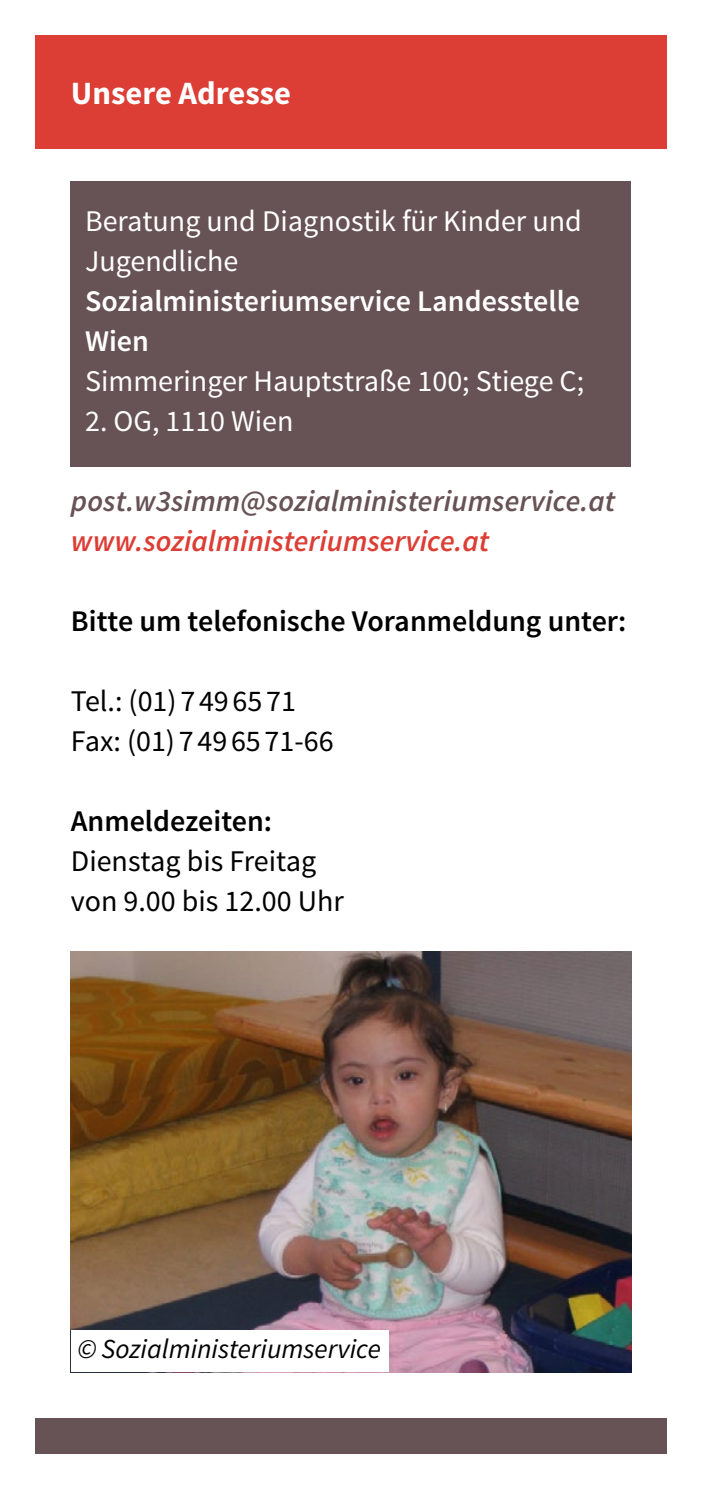
<style>
.page{position:relative;width:702px;height:1489px;background:#fff}
.page>*{position:absolute;margin:0;border:0;box-sizing:border-box;transform-origin:0 0}
.Kopfzeile_bei_100{font:700 32.5px "Source Sans Pro";color:#fff}
.Adresse_hinterlegt{font:30px/40px "Source Sans Pro";color:#fff}
.Fließtext_oA{font:30px "Source Sans Pro";color:#000}
.Fließtext_oA-2{font:italic 600 30px "Source Sans Pro";letter-spacing:.005em;color:#675255}
.Fließtext{font:600 30px "Source Sans Pro";color:#000}
.Fließtext-2{font:italic 600 30px "Source Sans Pro";color:#dc3d35}
.Fließtext-3{font:30px "Source Sans Pro";color:#000}
.Fließtext_oA-3{font:600 30px "Source Sans Pro";color:#000}
.t1{font:italic 27.5px "Source Sans Pro";color:#000}
.s1{font-weight:600}
</style>
<div class="page">
<div style="left:35px;top:1417px;width:631px;height:36px;background:#675255"></div>
<div style="left:35px;top:35px;width:631px;height:114px;background:#dc3d35"></div>
<div style="left:71px;top:181px;width:560px;height:90px;background:#675255"></div>
<div style="left:71px;top:271px;width:560px;height:40px;background:#675255"></div>
<div style="left:71px;top:311px;width:560px;height:40px;background:#675255"></div>
<div style="left:71px;top:351px;width:560px;height:40px;background:#675255"></div>
<div style="left:71px;top:391px;width:560px;height:75px;background:#675255"></div>
<img style="left:71px;top:951px;width:560px;height:420px">
<div style="left:71px;top:1329px;width:317px;height:42px;background:#fff"></div>
<h1 class="Kopfzeile_bei_100" style="left:71px;top:73px;width:221px">Unsere Adresse</h1>
<p class="Adresse_hinterlegt" style="left:85px;top:201px;width:500px">Beratung und Diagnostik für Kinder und<br>Jugendliche<br><span class="s1">Sozialministeriumservice Landesstelle<br>Wien<br></span>Simmeringer Hauptstraße 100; Stiege C;</p>
<p class="Adresse_hinterlegt" style="left:85px;top:401px;width:210px">2. OG, 1110 Wien</p>
<p class="Fließtext_oA-2" style="left:71px;top:482px;width:545px">post.w3simm@sozialministeriumservice.at</p>
<p class="Fließtext-2" style="left:71px;top:522px;width:419px">www.sozialministeriumservice.at</p>
<p class="Fließtext" style="left:71px;top:602px;width:557px">Bitte um telefonische Voranmeldung unter:</p>
<p class="Fließtext_oA" style="left:71px;top:682px;width:227px">Tel.: (01) 7 49 65 71</p>
<p class="Fließtext-3" style="left:71px;top:722px;width:264px">Fax: (01) 7 49 65 71-66</p>
<p class="Fließtext_oA-3" style="left:71px;top:802px;width:203px">Anmeldezeiten:</p>
<p class="Fließtext_oA" style="left:71px;top:842px;width:247px">Dienstag bis Freitag</p>
<p class="Fließtext_oA" style="left:71px;top:882px;width:274px">von 9.00 bis 12.00 Uhr</p>
<p class="t1" style="left:78px;top:1331px;width:304px">© Sozialministeriumservice</p>
</div>
